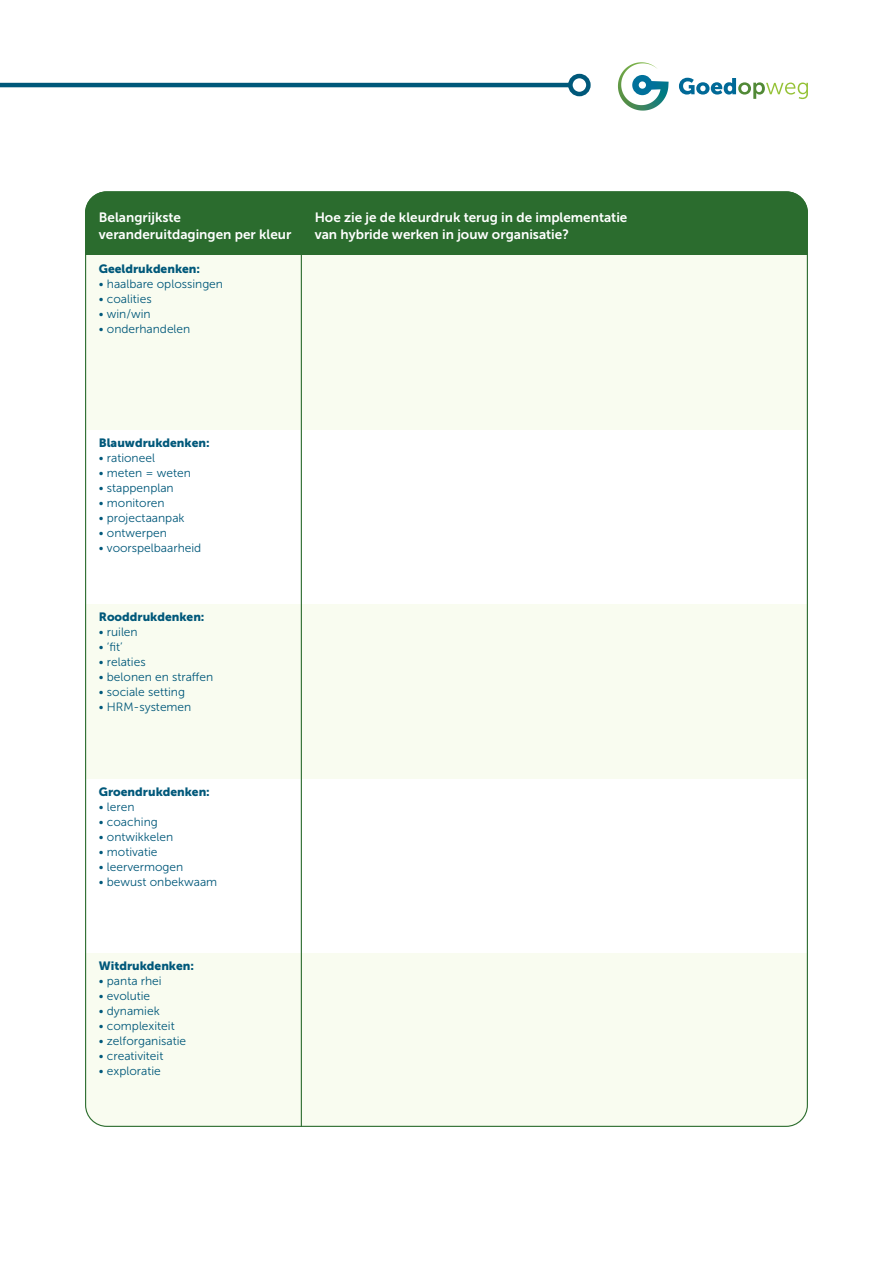
<style>
.page{position:relative;width:893px;height:1263px;background:#fff}
.page>*{position:absolute;margin:0;border:0;box-sizing:border-box;transform-origin:0 0}
.t1{font:13.5px/16.2px "Museo Sans 700";color:#fff}
.t2{font:12px "Museo Sans 300";color:#00587a}
.t3{font:12px "Museo Sans 900";color:#00587a}
</style>
<div class="page">
<hr style="left:0;top:83px;width:570px;height:4px;background:#00587a">
<div style="left:568px;top:74px;width:23px;height:22px;border:4px solid #00587a;border-radius:50%"></div>
<svg style="left:679px;top:78px;width:129px;height:21px"></svg>
<svg style="left:618px;top:62px;width:51px;height:49px"></svg>
<div style="left:85px;top:193px;width:723px;height:62px;background:#2b6c2e"></div>
<div style="left:85px;top:255px;width:723px;height:87px;background:#f9fcf0"></div>
<div style="left:85px;top:604px;width:723px;height:87px;background:#f9fcf0"></div>
<div style="left:85px;top:952px;width:723px;height:88px;background:#f9fcf0"></div>
<div style="left:85px;top:342px;width:723px;height:87px;background:#f9fcf0"></div>
<div style="left:85px;top:691px;width:723px;height:87px;background:#f9fcf0"></div>
<div style="left:85px;top:1040px;width:723px;height:87px;background:#f9fcf0"></div>
<hr style="left:301px;top:247px;width:1px;height:880px;background:#2b6c2e">
<p class="t1" style="left:99px;top:210px;width:194px">Belangrijkste veranderuitdagingen per kleur</p>
<p class="t1" style="left:315px;top:210px;width:314px">Hoe zie je de kleurdruk terug in de implementatie van hybride werken in jouw organisatie?</p>
<p class="t3" style="left:99px;top:262px;width:103px">Geeldrukdenken:</p>
<p class="t2" style="left:99px;top:277px;width:126px">• haalbare oplossingen</p>
<p class="t2" style="left:99px;top:292px;width:54px">• coalities</p>
<p class="t2" style="left:99px;top:307px;width:53px">• win/win</p>
<p class="t2" style="left:99px;top:322px;width:93px">• onderhandelen</p>
<p class="t3" style="left:99px;top:436px;width:112px">Blauwdrukdenken:</p>
<p class="t2" style="left:99px;top:451px;width:58px">• rationeel</p>
<p class="t2" style="left:99px;top:466px;width:94px">• meten = weten</p>
<p class="t2" style="left:99px;top:481px;width:76px">• stappenplan</p>
<p class="t2" style="left:99px;top:496px;width:67px">• monitoren</p>
<p class="t2" style="left:99px;top:511px;width:87px">• projectaanpak</p>
<p class="t2" style="left:99px;top:526px;width:69px">• ontwerpen</p>
<p class="t2" style="left:99px;top:541px;width:104px">• voorspelbaarheid</p>
<p class="t3" style="left:99px;top:610px;width:107px">Rooddrukdenken:</p>
<p class="t2" style="left:99px;top:626px;width:40px">• ruilen</p>
<p class="t2" style="left:99px;top:641px;width:25px">• ‘fit’</p>
<p class="t2" style="left:99px;top:656px;width:48px">• relaties</p>
<p class="t2" style="left:99px;top:671px;width:116px">• belonen en straffen</p>
<p class="t2" style="left:99px;top:686px;width:88px">• sociale setting</p>
<p class="t2" style="left:99px;top:701px;width:94px">• HRM-systemen</p>
<p class="t3" style="left:99px;top:785px;width:113px">Groendrukdenken:</p>
<p class="t2" style="left:99px;top:800px;width:37px">• leren</p>
<p class="t2" style="left:99px;top:815px;width:60px">• coaching</p>
<p class="t2" style="left:99px;top:830px;width:76px">• ontwikkelen</p>
<p class="t2" style="left:99px;top:845px;width:60px">• motivatie</p>
<p class="t2" style="left:99px;top:860px;width:86px">• leervermogen</p>
<p class="t2" style="left:99px;top:875px;width:120px">• bewust onbekwaam</p>
<p class="t3" style="left:99px;top:959px;width:97px">Witdrukdenken:</p>
<p class="t2" style="left:99px;top:974px;width:64px">• panta rhei</p>
<p class="t2" style="left:99px;top:989px;width:53px">• evolutie</p>
<p class="t2" style="left:99px;top:1004px;width:62px">• dynamiek</p>
<p class="t2" style="left:99px;top:1019px;width:77px">• complexiteit</p>
<p class="t2" style="left:99px;top:1034px;width:89px">• zelforganisatie</p>
<p class="t2" style="left:99px;top:1049px;width:66px">• creativiteit</p>
<p class="t2" style="left:99px;top:1064px;width:63px">• exploratie</p>
</div>
